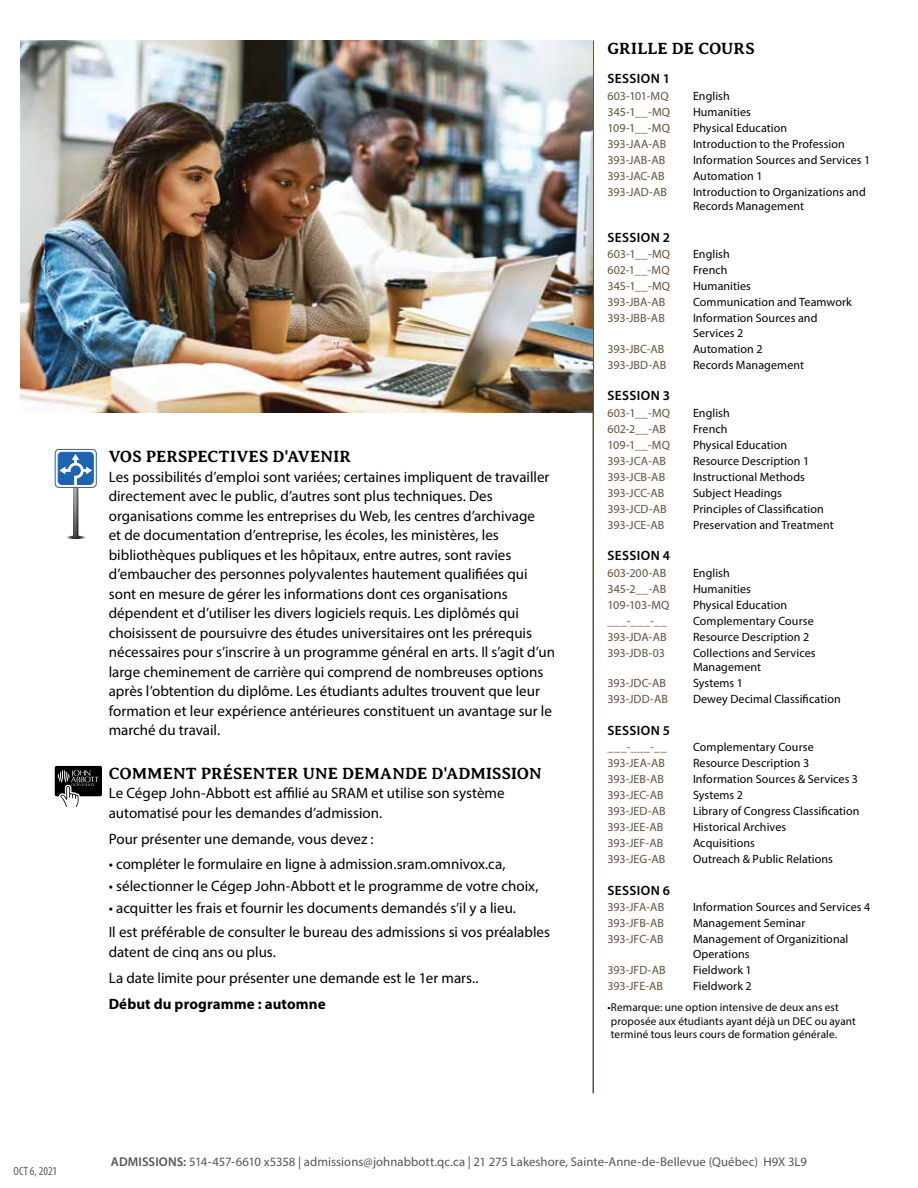
<style>
.page{position:relative;width:918px;height:1188px;background:#fff}
.page>*{position:absolute;margin:0;border:0;box-sizing:border-box;transform-origin:0 0}
.t1{font:700 16.5px "Averia Serif Libre";letter-spacing:.005em;color:#000}
.t2{font:15px/19.5px "Myriad Pro";color:#000}
.t3{font:700 15px "Myriad Pro";letter-spacing:.005em;color:#000}
.t4{font:600 13.5px "Myriad Pro";letter-spacing:.025em;color:#000}
.t5{font:12.75px "Myriad Pro";letter-spacing:.005em;color:#53575a}
.t6{font:12px/14.4px "Myriad Pro";letter-spacing:.005em;color:#000}
.t7{font:12px "Myriad Pro";color:#64513d}
.t8{font:condensed 12px "Myriad Pro";letter-spacing:.005em;color:#58595b}
.t9{font:11.25px/13.5px "Myriad Pro";letter-spacing:.01em;color:#000}
.s1{font-weight:600}
</style>
<div class="page">
<hr style="left:592px;top:40px;width:2px;height:1054px;background:#64513d">
<svg style="left:66px;top:536px;width:20px;height:3px"></svg>
<img style="left:73px;top:488px;width:6px;height:50px">
<svg style="left:55px;top:449px;width:41px;height:38px"></svg>
<div style="left:55px;top:449px;width:42px;height:39px;border:1px solid #1e63af;border-radius:4px"></div>
<div style="left:58px;top:452px;width:36px;height:33px;border:1px solid #1e63af;border-radius:4px"></div>
<svg style="left:59px;top:454px;width:33px;height:31px"></svg>
<img style="left:20px;top:40px;width:572px;height:372px">
<svg style="left:55px;top:766px;width:47px;height:41px"></svg>
<p class="t8" style="left:14px;top:1163px;width:45px">OCT 6, 2021</p>
<p class="t1" style="left:109px;top:447px;width:244px">VOS PERSPECTIVES D'AVENIR</p>
<p class="t2" style="left:109px;top:467px;width:448px">Les possibilités d’emploi sont variées; certaines impliquent de travailler directement avec le public, d’autres sont plus techniques. Des organisations comme les entreprises du Web, les centres d’archivage<br>et de documentation d’entreprise, les écoles, les ministères, les bibliothèques publiques et les hôpitaux, entre autres, sont ravies d’embaucher des personnes polyvalentes hautement qualifiées qui sont en mesure de gérer les informations dont ces organisations dépendent et d’utiliser les divers logiciels requis. Les diplômés qui choisissent de poursuivre des études universitaires ont les prérequis nécessaires pour s’inscrire à un programme général en arts. Il s’agit d’un large cheminement de carrière qui comprend de nombreuses options après l’obtention du diplôme. Les étudiants adultes trouvent que leur formation et leur expérience antérieures constituent un avantage sur le marché du travail.</p>
<p class="t1" style="left:109px;top:764px;width:435px">COMMENT PRÉSENTER UNE DEMANDE D'ADMISSION</p>
<p class="t2" style="left:109px;top:783px;width:397px">Le Cégep John-Abbott est affilié au SRAM et utilise son système automatisé pour les demandes d’admission.</p>
<p class="t2" style="left:109px;top:829px;width:266px">Pour présenter une demande, vous devez :</p>
<p class="t2" style="left:109px;top:854px;width:398px">• compléter le formulaire en ligne à admission.sram.omnivox.ca,</p>
<p class="t2" style="left:109px;top:876px;width:431px">• sélectionner le Cégep John-Abbott et le programme de votre choix,</p>
<p class="t2" style="left:109px;top:896px;width:443px;line-height:23.9px">• acquitter les frais et fournir les documents demandés s’il y a lieu.<br>Il est préférable de consulter le bureau des admissions si vos préalables</p>
<p class="t2" style="left:109px;top:938px;width:371px;line-height:26.2px">datent de cinq ans ou plus.<br>La date limite pour présenter une demande est le 1er mars..</p>
<p class="t3" style="left:109px;top:994px;width:218px">Début du programme : automne</p>
<p class="t1" style="left:608px;top:39px;width:149px">GRILLE DE COURS</p>
<p class="t4" style="left:608px;top:70px;width:64px">SESSION 1</p>
<p class="t7" style="left:608px;top:88px;width:63px">603-101-MQ</p>
<p class="t6" style="left:693px;top:88px;width:38px">English</p>
<p class="t7" style="left:608px;top:104px;width:64px">345-1__-MQ</p>
<p class="t6" style="left:693px;top:104px;width:60px">Humanities</p>
<p class="t7" style="left:608px;top:120px;width:64px">109-1__-MQ</p>
<p class="t6" style="left:693px;top:120px;width:96px">Physical Education</p>
<p class="t7" style="left:608px;top:136px;width:60px">393-JAA-AB</p>
<p class="t6" style="left:693px;top:136px;width:153px">Introduction to the Profession</p>
<p class="t7" style="left:608px;top:152px;width:59px">393-JAB-AB</p>
<p class="t6" style="left:693px;top:152px;width:179px">Information Sources and Services 1</p>
<p class="t7" style="left:608px;top:169px;width:59px">393-JAC-AB</p>
<p class="t6" style="left:693px;top:169px;width:71px">Automation 1</p>
<p class="t7" style="left:608px;top:185px;width:61px">393-JAD-AB</p>
<p class="t6" style="left:693px;top:185px;width:174px">Introduction to Organizations and<br>Records Management</p>
<p class="t4" style="left:608px;top:229px;width:64px">SESSION 2</p>
<p class="t7" style="left:608px;top:247px;width:64px">603-1__-MQ</p>
<p class="t6" style="left:693px;top:247px;width:38px">English</p>
<p class="t7" style="left:608px;top:263px;width:64px">602-1__-MQ</p>
<p class="t6" style="left:693px;top:263px;width:36px">French</p>
<p class="t7" style="left:608px;top:279px;width:64px">345-1__-MQ</p>
<p class="t6" style="left:693px;top:279px;width:60px">Humanities</p>
<p class="t7" style="left:608px;top:295px;width:59px">393-JBA-AB</p>
<p class="t6" style="left:693px;top:295px;width:160px">Communication and Teamwork</p>
<p class="t7" style="left:608px;top:311px;width:59px">393-JBB-AB</p>
<p class="t6" style="left:693px;top:311px;width:126px">Information Sources and<br>Services 2</p>
<p class="t7" style="left:608px;top:341px;width:58px">393-JBC-AB</p>
<p class="t6" style="left:693px;top:341px;width:71px">Automation 2</p>
<p class="t7" style="left:608px;top:357px;width:60px">393-JBD-AB</p>
<p class="t6" style="left:693px;top:357px;width:113px">Records Management</p>
<p class="t4" style="left:608px;top:387px;width:64px">SESSION 3</p>
<p class="t7" style="left:608px;top:405px;width:64px">603-1__-MQ</p>
<p class="t6" style="left:693px;top:405px;width:38px">English</p>
<p class="t7" style="left:608px;top:421px;width:60px">602-2__-AB</p>
<p class="t6" style="left:693px;top:421px;width:36px">French</p>
<p class="t7" style="left:608px;top:437px;width:64px">109-1__-MQ</p>
<p class="t6" style="left:693px;top:437px;width:96px">Physical Education</p>
<p class="t7" style="left:608px;top:453px;width:60px">393-JCA-AB</p>
<p class="t6" style="left:693px;top:453px;width:118px">Resource Description 1</p>
<p class="t7" style="left:608px;top:469px;width:59px">393-JCB-AB</p>
<p class="t6" style="left:693px;top:469px;width:113px">Instructional Methods</p>
<p class="t7" style="left:608px;top:485px;width:58px">393-JCC-AB</p>
<p class="t6" style="left:693px;top:485px;width:91px">Subject Headings</p>
<p class="t7" style="left:608px;top:501px;width:61px">393-JCD-AB</p>
<p class="t6" style="left:693px;top:501px;width:132px">Principles of Classification</p>
<p class="t7" style="left:608px;top:517px;width:58px">393-JCE-AB</p>
<p class="t6" style="left:693px;top:517px;width:142px">Preservation and Treatment</p>
<p class="t4" style="left:608px;top:547px;width:64px">SESSION 4</p>
<p class="t7" style="left:608px;top:565px;width:60px">603-200-AB</p>
<p class="t6" style="left:693px;top:565px;width:38px">English</p>
<p class="t7" style="left:608px;top:581px;width:60px">345-2__-AB</p>
<p class="t6" style="left:693px;top:581px;width:60px">Humanities</p>
<p class="t7" style="left:608px;top:597px;width:63px">109-103-MQ</p>
<p class="t6" style="left:693px;top:597px;width:96px">Physical Education</p>
<p class="t7" style="left:608px;top:613px;width:61px">___-___-__</p>
<p class="t6" style="left:693px;top:613px;width:122px">Complementary Course</p>
<p class="t7" style="left:608px;top:629px;width:61px">393-JDA-AB</p>
<p class="t6" style="left:693px;top:629px;width:118px">Resource Description 2</p>
<p class="t7" style="left:608px;top:645px;width:59px">393-JDB-03</p>
<p class="t6" style="left:693px;top:645px;width:124px">Collections and Services<br>Management</p>
<p class="t7" style="left:608px;top:676px;width:60px">393-JDC-AB</p>
<p class="t6" style="left:693px;top:676px;width:52px">Systems 1</p>
<p class="t7" style="left:608px;top:692px;width:62px">393-JDD-AB</p>
<p class="t6" style="left:693px;top:692px;width:149px">Dewey Decimal Classification</p>
<p class="t4" style="left:608px;top:721px;width:64px">SESSION 5</p>
<p class="t7" style="left:608px;top:740px;width:61px">___-___-__</p>
<p class="t6" style="left:693px;top:740px;width:122px">Complementary Course</p>
<p class="t7" style="left:608px;top:756px;width:59px">393-JEA-AB</p>
<p class="t6" style="left:693px;top:756px;width:118px">Resource Description 3</p>
<p class="t7" style="left:608px;top:772px;width:58px">393-JEB-AB</p>
<p class="t6" style="left:693px;top:772px;width:167px">Information Sources &amp; Services 3</p>
<p class="t7" style="left:608px;top:788px;width:58px">393-JEC-AB</p>
<p class="t6" style="left:693px;top:788px;width:52px">Systems 2</p>
<p class="t7" style="left:608px;top:804px;width:60px">393-JED-AB</p>
<p class="t6" style="left:693px;top:804px;width:168px">Library of Congress Classification</p>
<p class="t7" style="left:608px;top:820px;width:57px">393-JEE-AB</p>
<p class="t6" style="left:693px;top:820px;width:95px">Historical Archives</p>
<p class="t7" style="left:608px;top:836px;width:57px">393-JEF-AB</p>
<p class="t6" style="left:693px;top:836px;width:63px">Acquisitions</p>
<p class="t7" style="left:608px;top:852px;width:59px">393-JEG-AB</p>
<p class="t6" style="left:693px;top:852px;width:142px">Outreach &amp; Public Relations</p>
<p class="t4" style="left:608px;top:881px;width:64px">SESSION 6</p>
<p class="t7" style="left:608px;top:900px;width:58px">393-JFA-AB</p>
<p class="t6" style="left:693px;top:900px;width:179px">Information Sources and Services 4</p>
<p class="t7" style="left:608px;top:916px;width:58px">393-JFB-AB</p>
<p class="t6" style="left:693px;top:916px;width:114px">Management Seminar</p>
<p class="t7" style="left:608px;top:932px;width:58px">393-JFC-AB</p>
<p class="t6" style="left:693px;top:932px;width:157px">Management of Organizitional<br>Operations</p>
<p class="t7" style="left:608px;top:962px;width:60px">393-JFD-AB</p>
<p class="t6" style="left:693px;top:962px;width:60px">Fieldwork 1</p>
<p class="t7" style="left:608px;top:978px;width:57px">393-JFE-AB</p>
<p class="t6" style="left:693px;top:978px;width:60px">Fieldwork 2</p>
<p class="t9" style="left:611px;top:1001px;width:247px;text-indent:-3px">•Remarque: une option intensive de deux ans est proposée aux étudiants ayant déjà un DEC ou ayant terminé tous leurs cours de formation générale.</p>
<p class="t5" style="left:111px;top:1154px;width:698px"><span class="s1">ADMISSIONS:</span> 514-457-6610 x5358 | admissions@johnabbott.qc.ca | 21 275 Lakeshore, Sainte-Anne-de-Bellevue (Québec) H9X 3L9</p>
</div>
